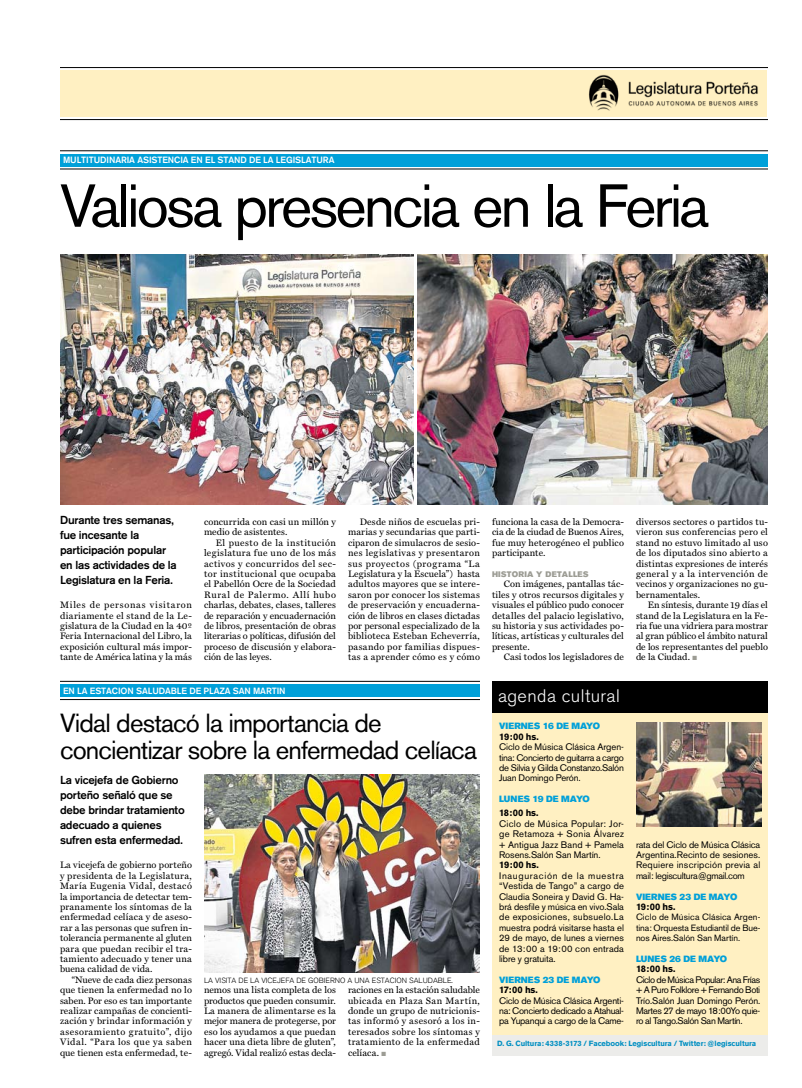
<style>
.page{position:relative;width:802px;height:1088px;background:#fff}
.page>*{position:absolute;margin:0;border:0;box-sizing:border-box;transform-origin:0 0}
.t1{font:60px "Akzidenz Grotesk BE";letter-spacing:-.05em;color:#000}
.t2{font:26px/27px "Akzidenz Grotesk BE";letter-spacing:-.03em;color:#000}
.t3{font:300 18px "Akzidenz Grotesk BE";color:#fff}
.t4{font:500 11.5px/15px "Akzidenz Grotesk BE";letter-spacing:-.02em;color:#000}
.t5{font:9.4px/10.4px "Miller Text Roman";letter-spacing:.015em;color:#000;text-align:justify}
.t6{font:9.4px/10.4px "Akzidenz Grotesk BE";letter-spacing:-.02em;color:#000;text-align:justify}
.t7{font:700 9.4px "Akzidenz Grotesk BE";letter-spacing:-.01em;color:#000}
.t8{font:500 9px "Akzidenz Grotesk BE";letter-spacing:-.01em;color:#fff}
.t9{font:9px/10.4px "Akzidenz Grotesk BE";letter-spacing:-.01em;color:#000;text-align:justify}
.t10{font:9px "Akzidenz Grotesk BE Super";letter-spacing:.005em;color:#00a0d9}
.t11{font:8px "Akzidenz Grotesk BE Super";letter-spacing:.025em;color:#9c9c94}
.t12{font:700 7.5px "Akzidenz Grotesk BE";letter-spacing:-.005em;color:#008fc2}
.t13{font:300 7.5px "Akzidenz Grotesk BE";color:#000}
.s1{color:#9c9c94}
</style>
<div class="page">
<div style="left:60px;top:154px;width:708px;height:12px;background:#00a0d9"></div>
<hr style="left:60px;top:150px;width:708px;height:1px;background:#000">
<hr style="left:60px;top:169px;width:708px;height:1px;background:#000">
<div style="left:60px;top:70px;width:708px;height:47px;background:#fff0c2"></div>
<hr style="left:60px;top:67px;width:708px;height:1px;background:#000">
<hr style="left:60px;top:119px;width:708px;height:1px;background:#000">
<img style="left:589px;top:74px;width:169px;height:36px">
<div style="left:60px;top:684px;width:420px;height:12px;background:#00a0d9"></div>
<hr style="left:60px;top:681px;width:420px;height:1px;background:#000">
<hr style="left:60px;top:699px;width:420px;height:1px;background:#000">
<div style="left:492px;top:712px;width:276px;height:322px;background:#fff0c2"></div>
<div style="left:492px;top:681px;width:276px;height:31px;background:#000"></div>
<div style="left:492px;top:1034px;width:276px;height:21px;background:#ececea"></div>
<img style="left:417px;top:254px;width:351px;height:250px">
<img style="left:60px;top:254px;width:354px;height:250px">
<img style="left:636px;top:722px;width:126px;height:104px">
<img style="left:204px;top:774px;width:276px;height:198px">
<p class="t8" style="left:63px;top:155px;width:273px">multitudinaria asistencia en el stand de la legislatura</p>
<h1 class="t1" style="left:60px;top:170px;width:651px">Valiosa presencia en la Feria</h1>
<p class="t4" style="left:60px;top:512px;width:118px">Durante tres semanas, fue incesante la participación popular en las actividades de la<br>Legislatura en la Feria.</p>
<p class="t5" style="left:60px;top:600px;width:134px">Miles de personas visitaron diariamente el stand de la Le&shy;gislatura de la Ciudad en la 40º Feria Internacional del Libro, la exposición cultural más impor&shy;tante de América latina y la más</p>
<p class="t5" style="left:204px;top:516px;width:134px">concurrida con casi un millón y medio de asistentes.</p>
<p class="t5" style="left:204px;top:537px;width:134px;text-indent:12px">El puesto de la institución legislatura fue uno de los más activos y concurridos del sec&shy;tor institucional que ocupaba el Pabellón Ocre de la Sociedad Rural de Palermo. Allí hubo charlas, debates, clases, talleres de reparación y encuadernación de libros, presentación de obras literarias o políticas, difusión del proceso de discusión y elabora&shy;ción de las leyes.</p>
<p class="t5" style="left:348px;top:516px;width:134px;text-indent:12px">Desde niños de escuelas pri&shy;marias y secundarias que parti&shy;ciparon de simulacros de sesio&shy;nes legislativas y presentaron sus proyectos (programa “La Legislatura y la Escuela”) hasta adultos mayores que se intere&shy;saron por conocer los sistemas de preservación y encuaderna&shy;ción de libros en clases dictadas por personal especializado de la biblioteca Esteban Echeverría, pasando por familias dispues&shy;tas a aprender cómo es y cómo</p>
<p class="t5" style="left:492px;top:516px;width:134px">funciona la casa de la Democra&shy;cia de la ciudad de Buenos Aires, fue muy heterogéneo el publico participante.</p>
<p class="t11" style="left:492px;top:569px;width:27px">HISTORIA</p>
<p class="t11" style="left:536px;top:569px;width:48px">Y DETALLES</p>
<p class="t5" style="left:492px;top:579px;width:134px;text-indent:12px">Con imágenes, pantallas tác&shy;tiles y otros recursos digitales y visuales el público pudo conocer detalles del palacio legislativo, su historia y sus actividades po&shy;líticas, artísticas y culturales del presente.</p>
<p class="t5" style="left:504px;top:652px;width:122px">Casi todos los legisladores de</p>
<p class="t5" style="left:636px;top:516px;width:134px">diversos sectores o partidos tu&shy;vieron sus conferencias pero el stand no estuvo limitado al uso de los diputados sino abierto a distintas expresiones de interés general y a la intervención de vecinos y organizaciones no gu&shy;bernamentales.</p>
<p class="t5" style="left:636px;top:600px;width:134px;text-indent:12px">En síntesis, durante 19 días el stand de la Legislatura en la Fe&shy;ria fue una vidriera para mostrar al gran público el ámbito natural de los representantes del pueblo de la Ciudad. <span class="s1">■</span></p>
<p class="t8" style="left:63px;top:685px;width:224px">en la estacion saludable de plaza san martin</p>
<h2 class="t2" style="left:60px;top:709px;width:419px">Vidal destacó la importancia de concientizar sobre la enfermedad celíaca</h2>
<p class="t4" style="left:60px;top:772px;width:126px">La vicejefa de Gobierno porteño señaló que se debe brindar tratamiento adecuado a quienes sufren esta enfermedad.</p>
<p class="t5" style="left:60px;top:860px;width:134px">La vicejefa de gobierno porteño y presidenta de la Legislatura, María Eugenia Vidal, destacó la importancia de detectar tem&shy;pranamente los síntomas de la enfermedad celíaca y de aseso&shy;rar a las personas que sufren in&shy;tolerancia permanente al gluten para que puedan recibir el tra&shy;tamiento adecuado y tener una buena calidad de vida.</p>
<p class="t5" style="left:60px;top:974px;width:134px;text-indent:12px">“Nueve de cada diez personas que tienen la enfermedad no lo saben. Por eso es tan importante realizar campañas de concienti&shy;zación y brindar información y asesoramiento gratuito”, dijo Vidal. “Para los que ya saben que tienen esta enfermedad, te-</p>
<p class="t13" style="left:204px;top:976px;width:250px">LA VISITA DE LA VICEJEFA DE GOBIERNO A UNA ESTACION SALUDABLE.</p>
<p class="t5" style="left:204px;top:984px;width:134px">nemos una lista completa de los productos que pueden consumir.<br>La manera de alimentarse es la mejor manera de protegerse, por eso los ayudamos a que puedan hacer una dieta libre de gluten”, agregó. Vidal realizó estas decla-</p>
<p class="t5" style="left:348px;top:984px;width:134px">raciones en la estación saludable ubicada en Plaza San Martín, donde un grupo de nutricionis&shy;tas informó y asesoró a los in&shy;teresados sobre los síntomas y tratamiento de la enfermedad celíaca. <span class="s1">■</span></p>
<h3 class="t3" style="left:498px;top:685px;width:123px">AGENDA CULTURAL</h3>
<p class="t10" style="left:499px;top:721px;width:102px">VIERNES 16 DE MAYO</p>
<p class="t7" style="left:499px;top:731px;width:41px">19:00 hs.</p>
<p class="t6" style="left:499px;top:742px;width:126px">Ciclo de Música Clásica Argen&shy;tina: Concierto de guitarra a cargo de Silvia y Gilda Constanzo.Salón Juan Domingo Perón.</p>
<p class="t10" style="left:499px;top:794px;width:92px">LUNES 19 DE MAYO</p>
<p class="t7" style="left:499px;top:807px;width:41px">18:00 hs.</p>
<p class="t6" style="left:499px;top:818px;width:126px">Ciclo de Música Popular: Jor&shy;ge Retamoza + Sonia Álvarez + Antigua Jazz Band + Pamela Rosens.Salón San Martín.</p>
<p class="t7" style="left:499px;top:859px;width:41px">19:00 hs.</p>
<p class="t6" style="left:499px;top:870px;width:126px">Inauguración de la muestra “Vestida de Tango” a cargo de Claudia Soneira y David G. Ha&shy;brá desfile y música en vivo.Sala de exposiciones, subsuelo.La muestra podrá visitarse hasta el 29 de mayo, de lunes a viernes de 13:00 a 19:00 con entrada libre y gratuita.</p>
<p class="t10" style="left:499px;top:974px;width:103px">VIERNES 23 DE MAYO</p>
<p class="t7" style="left:499px;top:984px;width:40px">17:00 hs.</p>
<p class="t6" style="left:499px;top:995px;width:126px">Ciclo de Música Clásica Argenti&shy;na: Concierto dedicado a Atahual&shy;pa Yupanqui a cargo de la Came-</p>
<p class="t6" style="left:636px;top:839px;width:126px">rata del Ciclo de Música Clásica Argentina.Recinto de sesiones.<br>Requiere inscripción previa al mail: legiscultura@gmail.com</p>
<p class="t10" style="left:636px;top:891px;width:103px">VIERNES 23 DE MAYO</p>
<p class="t7" style="left:636px;top:901px;width:41px">19:00 hs.</p>
<p class="t9" style="left:636px;top:912px;width:126px">Ciclo de Música Clásica Argen&shy;tina: Orquesta Estudiantil de Bue&shy;nos Aires.Salón San Martín.</p>
<p class="t10" style="left:636px;top:953px;width:93px">LUNES 26 DE MAYO</p>
<p class="t7" style="left:636px;top:963px;width:41px">18:00 hs.</p>
<p class="t6" style="left:636px;top:974px;width:126px">Ciclo de Música Popular: Ana Frías + A Puro Folklore + Fernando Boti Trío.Salón Juan Domingo Perón.<br>Martes 27 de mayo 18:00Yo quie&shy;ro al Tango.Salón San Martín.</p>
<p class="t12" style="left:497px;top:1039px;width:261px">D. G. Cultura: 4338-3173 / Facebook: Legiscultura / Twitter: @legiscultura</p>
</div>
